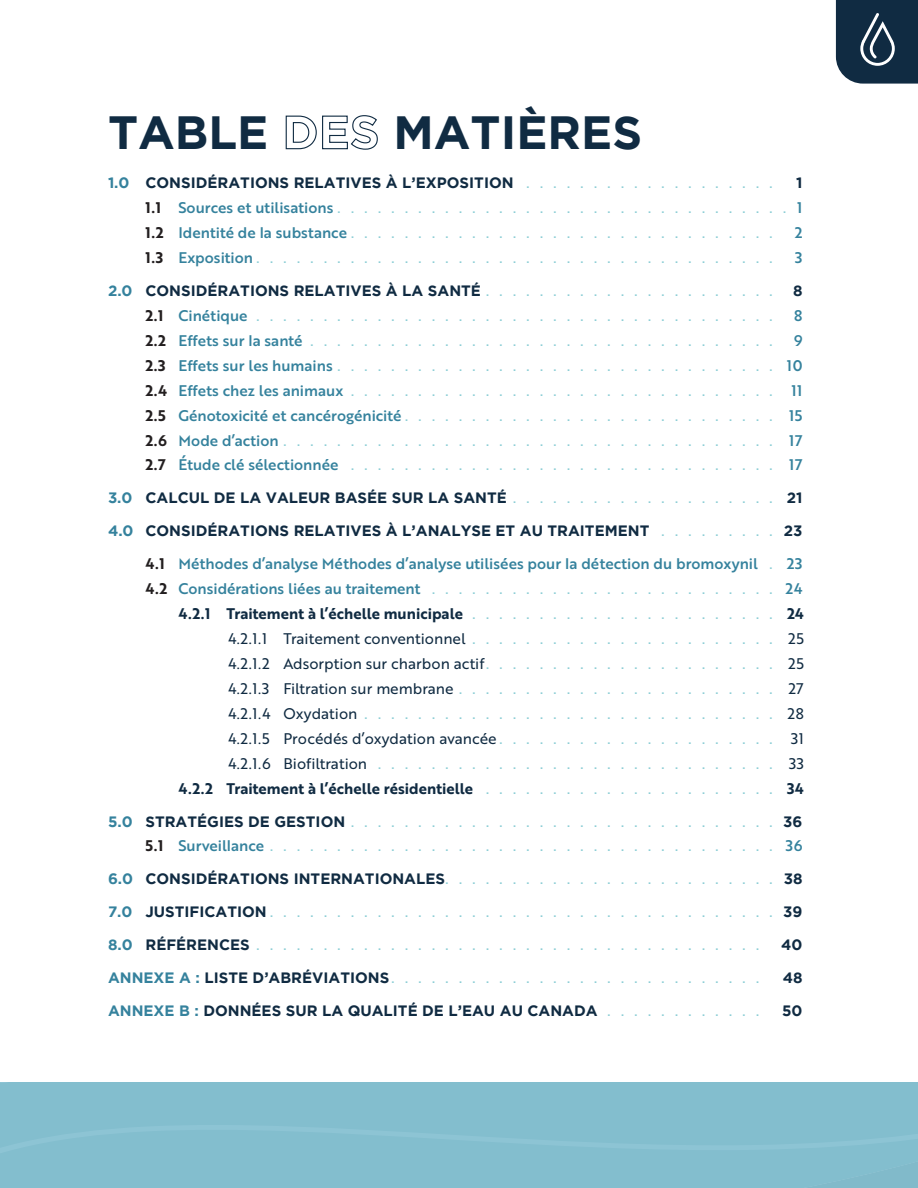
<style>
.page{position:relative;width:918px;height:1188px;background:#fff}
.page>*{position:absolute;margin:0;border:0;box-sizing:border-box;transform-origin:0 0}
.t1{font:700 46.5px "Gotham";color:#102b42}
.t2{font:700 15px "Gotham";color:#102b42}
.t3{font:15px "Brother 1816 Regular";color:#102b42}
.t4{font:15px "Brother 1816 Medium";color:#35829d}
.t5{font:15px "Brother 1816 Bold";color:#102b42}
.t6{font:700 10.5px "Gotham";color:#8ecfd6}
.s1{color:#35829d}
.s2{font-size:10.5px;color:#8ecfd6}
.s3{font-family:"Brother 1816 Bold";font-weight:400;font-size:15px;color:#231f20}
.s4{font-family:"Brother 1816 Medium";font-weight:400;font-size:15px;color:#35829d}
.s5{font-family:"Brother 1816 Bold";color:#231f20}
.s6{font-family:"Gotham";font-weight:700;font-size:10.5px;color:#8ecfd6}
.s7{font-family:"Brother 1816 Regular";font-weight:400;font-size:15px;color:#102b42}
.s8{font-size:15px;color:#35829d}
.s9{font-size:15px;color:#102b42}
</style>
<div class="page">
<svg style="left:836px;top:0;width:82px;height:84px;background:#253e53"></svg>
<div style="left:0;top:1082px;width:918px;height:106px;background:#83bece"></div>
<p class="t1" style="left:108px;top:105px;width:536px">TABLE DES MATIÈRES</p>
<p class="t2" style="left:108px;top:174px;width:666px"><span class="s1">1.0</span> CONSIDÉRATIONS RELATIVES À L’EXPOSITION <span class="s2">. . . . . . . . . . . . . . . . . . .</span></p>
<p class="t2" style="left:796px;top:174px;width:8px">1</p>
<p class="t6" style="left:146px;top:204px;width:659px"><span class="s3">1.1</span> <span class="s4">Sources et utilisations</span>..................................<span class="s4">1</span></p>
<p class="t6" style="left:146px;top:228px;width:629px"><span class="s3">1.2</span> <span class="s4">Identité de la substance</span>................................</p>
<p class="t4" style="left:795px;top:222px;width:9px">2</p>
<p class="t6" style="left:146px;top:253px;width:629px"><span class="s3">1.3</span> <span class="s4">Exposition</span>.......................................</p>
<p class="t4" style="left:795px;top:246px;width:9px">3</p>
<p class="t2" style="left:108px;top:282px;width:666px"><span class="s1">2.0</span> CONSIDÉRATIONS RELATIVES À LA SANTÉ <span class="s2">. . . . . . . . . . . . . . . . . . . . . .</span></p>
<p class="t2" style="left:793px;top:282px;width:11px">8</p>
<p class="t6" style="left:146px;top:311px;width:629px"><span class="s3">2.1</span> <span class="s4">Cinétique</span>.......................................</p>
<p class="t4" style="left:794px;top:304px;width:10px">8</p>
<p class="t6" style="left:146px;top:336px;width:629px"><span class="s3">2.2</span> <span class="s4">Effets sur la santé</span>...................................</p>
<p class="t4" style="left:794px;top:329px;width:10px">9</p>
<p class="t6" style="left:146px;top:361px;width:659px"><span class="s3">2.3</span> <span class="s4">Effets sur les humains</span>................................. <span class="s4">10</span></p>
<p class="t6" style="left:146px;top:386px;width:629px"><span class="s3">2.4</span> <span class="s4">Effets chez les animaux</span>................................</p>
<p class="t4" style="left:791px;top:379px;width:13px">11</p>
<p class="t4" style="left:146px;top:404px;width:659px"><span class="s5">2.5</span> Génotoxicité et cancérogénicité <span class="s6">. . . . . . . . . . . . . . . . . . . . . . . . . . . .</span> 15</p>
<p class="t6" style="left:146px;top:436px;width:659px"><span class="s3">2.6</span> <span class="s4">Mode d’action</span>..................................... <span class="s4">17</span></p>
<p class="t6" style="left:146px;top:461px;width:659px"><span class="s3">2.7</span> <span class="s4">Étude clé sélectionnée</span> ................................ <span class="s4">17</span></p>
<p class="t2" style="left:108px;top:489px;width:696px"><span class="s1">3.0</span> CALCUL DE LA VALEUR BASÉE SUR LA SANTÉ <span class="s2">. . . . . . . . . . . . . . . . . . . .</span> 21</p>
<p class="t2" style="left:108px;top:522px;width:696px"><span class="s1">4.0</span> CONSIDÉRATIONS RELATIVES À L’ANALYSE ET AU TRAITEMENT <span class="s2">. . . . . . . . .</span> 23</p>
<p class="t4" style="left:146px;top:553px;width:659px"><span class="s5">4.1</span> Méthodes d’analyse Méthodes d’analyse utilisées pour la détection du bromoxynil <span class="s6">.</span> 23</p>
<p class="t4" style="left:146px;top:578px;width:659px"><span class="s5">4.2</span> Considérations liées au traitement <span class="s6">. . . . . . . . . . . . . . . . . . . . . . . . . .</span> 24</p>
<p class="t5" style="left:179px;top:602px;width:627px">4.2.1 Traitement à l’échelle municipale <span class="s6">. . . . . . . . . . . . . . . . . . . . . . .</span> 24</p>
<p class="t3" style="left:228px;top:628px;width:578px">4.2.1.1 Traitement conventionnel <span class="s6">. . . . . . . . . . . . . . . . . . . . . . .</span> 25</p>
<p class="t3" style="left:228px;top:652px;width:578px">4.2.1.2 Adsorption sur charbon actif<span class="s6">. . . . . . . . . . . . . . . . . . . . . .</span> 25</p>
<p class="t3" style="left:228px;top:677px;width:578px">4.2.1.3 Filtration sur membrane <span class="s6">. . . . . . . . . . . . . . . . . . . . . . . .</span> 27</p>
<p class="t6" style="left:228px;top:709px;width:578px"><span class="s7">4.2.1.4 Oxydation</span> ............................... <span class="s7">28</span></p>
<p class="t3" style="left:228px;top:727px;width:578px">4.2.1.5 Procédés d’oxydation avancée <span class="s6">. . . . . . . . . . . . . . . . . . . . .</span> 31</p>
<p class="t6" style="left:228px;top:759px;width:578px"><span class="s7">4.2.1.6 Biofiltration</span>.............................. <span class="s7">33</span></p>
<p class="t5" style="left:179px;top:777px;width:627px">4.2.2 Traitement à l’échelle résidentielle <span class="s6">. . . . . . . . . . . . . . . . . . . . . .</span> 34</p>
<p class="t6" style="left:108px;top:817px;width:696px"><span class="s8">5.0</span> <span class="s9">STRATÉGIES DE GESTION</span>................................<span class="s9">36</span></p>
<p class="t6" style="left:146px;top:842px;width:659px"><span class="s3">5.1</span> <span class="s4">Surveillance</span>...................................... <span class="s4">36</span></p>
<p class="t2" style="left:108px;top:870px;width:696px"><span class="s1">6.0</span> CONSIDÉRATIONS INTERNATIONALES<span class="s2">. . . . . . . . . . . . . . . . . . . . . . . . .</span> 38</p>
<p class="t6" style="left:108px;top:908px;width:696px"><span class="s8">7.0</span> <span class="s9">JUSTIFICATION</span>......................................<span class="s9">39</span></p>
<p class="t6" style="left:108px;top:941px;width:653px"><span class="s8">8.0</span> <span class="s9">RÉFÉRENCES</span>......................................</p>
<p class="t2" style="left:781px;top:936px;width:23px">40</p>
<p class="t6" style="left:108px;top:974px;width:653px"><span class="s8">ANNEXE A:</span> <span class="s9">LISTE D’ABRÉVIATIONS</span>............................</p>
<p class="t2" style="left:783px;top:969px;width:21px">48</p>
<p class="t2" style="left:108px;top:1002px;width:653px"><span class="s1">ANNEXE B :</span> DONNÉES SUR LA QUALITÉ DE L’EAU AU CANADA <span class="s2">. . . . . . . . . . . .</span></p>
<p class="t2" style="left:782px;top:1002px;width:22px">50</p>
</div>
